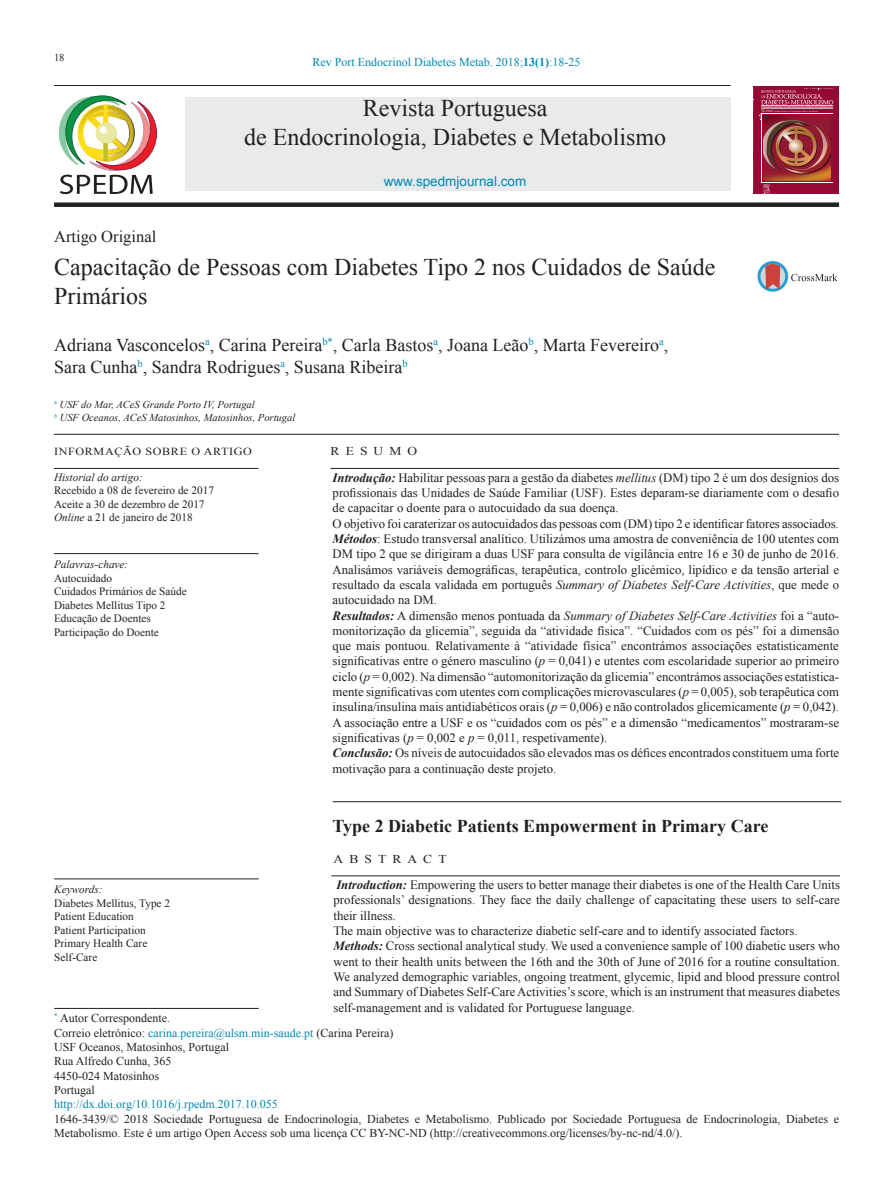
<style>
.page{position:relative;width:893px;height:1191px;background:#fff}
.page>*{position:absolute;margin:0;border:0;box-sizing:border-box;transform-origin:0 0}
.t1{font:24px/28.8px "Times New Roman";color:#231f20}
.t2{font:18px/21.6px "Times New Roman";color:#231f20}
.t3{font:700 18px "Times New Roman";color:#231f20}
.t4{font:16.5px "Times New Roman";color:#231f20}
.t5{font:13.5px "Arial";color:#0088b2}
.t6{font:12.75px/15.3px "Times New Roman";color:#231f20}
.t7{font:12px/14.4px "Times New Roman";color:#231f20}
.t8{font:12px "Times New Roman";color:#0088b2}
.t9{font:12px "Times New Roman";letter-spacing:.45em;color:#231f20;scale:1.12 1}
.t10{font:12px "Times New Roman";color:#231f20;scale:1.12 1}
.t11{font:11.25px/13.5px "Times New Roman";color:#231f20}
.t12{font:italic 11.25px "Times New Roman";color:#231f20}
.t13{font:10.8px "Times New Roman";letter-spacing:.05em;color:#231f20;scale:1.13 1}
.t14{font:italic 10.5px/13.5px "Times New Roman";color:#231f20}
.t15{font:10.5px "Times New Roman";color:#231f20}
.s1{font-weight:700}
.s2{font-style:italic}
.s3{font-weight:700;font-style:italic}
.s4{color:#0088b2}
</style>
<div class="page">
<hr style="left:54px;top:85px;width:677px;height:1px;background:#231f20">
<hr style="left:54px;top:434px;width:785px;height:1px;background:#231f20">
<hr style="left:54px;top:468px;width:205px;height:1px;background:#231f20">
<hr style="left:54px;top:553px;width:205px;height:1px;background:#231f20">
<hr style="left:330px;top:468px;width:509px;height:1px;background:#231f20">
<hr style="left:331px;top:875px;width:509px;height:1px;background:#231f20">
<hr style="left:333px;top:801px;width:508px;height:1px;background:#231f20">
<div style="left:54px;top:202px;width:785px;height:5px;background:#231f20"></div>
<div style="left:185px;top:97px;width:546px;height:94px;background:#e9eaeb"></div>
<div style="left:754px;top:86px;width:85px;height:107px;background:#960935"></div>
<svg style="left:761px;top:121px;width:72px;height:62px"></svg>
<svg style="left:762px;top:114px;width:70px;height:68px"></svg>
<svg style="left:763px;top:184px;width:7px;height:8px"></svg>
<img style="left:763px;top:121px;width:68px;height:59px">
<svg style="left:760px;top:88px;width:73px;height:33px"></svg>
<svg style="left:757px;top:261px;width:31px;height:31px"></svg>
<div style="left:760px;top:264px;width:25px;height:25px;background:#ced8dc;border-radius:50%"></div>
<svg style="left:765px;top:264px;width:15px;height:26px"></svg>
<svg style="left:791px;top:274px;width:45px;height:7px"></svg>
<hr style="left:54px;top:1008px;width:205px;height:1px;background:#231f20">
<svg style="left:59px;top:96px;width:98px;height:98px"></svg>
<hr style="left:54px;top:878px;width:205px;height:1px;background:#231f20">
<p class="t15" style="left:54px;top:50px;width:12px">18</p>
<p class="t4" style="left:54px;top:225px;width:104px">Artigo Original</p>
<p class="t8" style="left:312px;top:54px;width:269px">Rev Port Endocrinol Diabetes Metab. 2018;<span class="s1">13(1)</span>:18-25</p>
<h1 class="t1" style="left:244px;top:93px;width:423px;text-align:center">Revista Portuguesa<br>de Endocrinologia, Diabetes e Metabolismo</h1>
<p class="t5" style="left:384px;top:172px;width:144px">www.spedmjournal.com</p>
<h1 class="t1" style="left:54px;top:252px;width:663px">Capacitação de Pessoas com Diabetes Tipo 2 nos Cuidados de Saúde<br>Primários</h1>
<h2 class="t2" style="left:54px;top:333px;width:616px">Adriana Vasconcelos<sup>a</sup>, Carina Pereira<sup>b*</sup>, Carla Bastos<sup>a</sup>, Joana Leão<sup>b</sup>, Marta Fevereiro<sup>a</sup>,<br>Sara Cunha<sup>b</sup>, Sandra Rodrigues<sup>a</sup>, Susana Ribeira<sup>b</sup></h2>
<p class="t14" style="left:54px;top:397px;width:243px"><sup>a</sup> USF do Mar, ACeS Grande Porto IV, Portugal<br><sup>b</sup> USF Oceanos, ACeS Matosinhos, Matosinhos, Portugal</p>
<p class="t13" style="left:54px;top:444px;width:177px">INFORMAÇÃO SOBRE O ARTIGO</p>
<p class="t10" style="left:331px;top:443px;width:79px">RESUMO</p>
<p class="t12" style="left:54px;top:469px;width:90px">Historial do artigo:</p>
<p class="t11" style="left:54px;top:483px;width:161px">Recebido a 08 de fevereiro de 2017<br>Aceite a 30 de dezembro de 2017<br><span class="s2">Online</span> a 21 de janeiro de 2018</p>
<p class="t12" style="left:54px;top:556px;width:76px">Palavras-chave:</p>
<p class="t11" style="left:54px;top:570px;width:134px">Autocuidado<br>Cuidados Primários de Saúde<br>Diabetes Mellitus Tipo 2<br>Educação de Doentes<br>Participação do Doente</p>
<p class="t6" style="left:333px;top:469px;width:508px"><span class="s3">Introdução:</span> Habilitar pessoas para a gestão da diabetes <span class="s2">mellitus</span> (DM) tipo 2 é um dos desígnios dos profissionais das Unidades de Saúde Familiar (USF). Estes deparam-se diariamente com o desafio de capacitar o doente para o autocuidado da sua doença.<br>O objetivo foi caraterizar os autocuidados das pessoas com (DM) tipo 2 e identificar fatores associados.<br><span class="s3">Métodos</span>: Estudo transversal analítico. Utilizámos uma amostra de conveniência de 100 utentes com DM tipo 2 que se dirigiram a duas USF para consulta de vigilância entre 16 e 30 de junho de 2016.<br>Analisámos variáveis demográficas, terapêutica, controlo glicémico, lipídico e da tensão arterial e resultado da escala validada em português <span class="s2">Summary of Diabetes Self-Care Activities</span>, que mede o autocuidado na DM.<br><span class="s3">Resultados:</span> A dimensão menos pontuada da <span class="s2">Summary of Diabetes Self-Care Activities</span> foi a “auto&shy;monitorização da glicemia”, seguida da “atividade física”. “Cuidados com os pés” foi a dimensão que mais pontuou. Relativamente à “atividade física” encontrámos associações estatisticamente significativas entre o género masculino (<span class="s2">p</span> = 0,041) e utentes com escolaridade superior ao primeiro ciclo (<span class="s2">p</span> = 0,002). Na dimensão “automonitorização da glicemia” encontrámos associações estatistica&shy;mente significativas com utentes com complicações microvasculares (<span class="s2">p</span> = 0,005), sob terapêutica com insulina/insulina mais antidiabéticos orais (<span class="s2">p</span> = 0,006) e não controlados glicemicamente (<span class="s2">p</span> = 0,042).<br>A associação entre a USF e os “cuidados com os pés” e a dimensão “medicamentos” mostraram-se significativas (<span class="s2">p</span> = 0,002 e <span class="s2">p</span> = 0,011, respetivamente).<br><span class="s3">Conclusão:</span> Os níveis de autocuidados são elevados mas os défices encontrados constituem uma forte motivação para a continuação deste projeto.</p>
<h2 class="t3" style="left:333px;top:813px;width:437px">Type 2 Diabetic Patients Empowerment in Primary Care</h2>
<p class="t9" style="left:334px;top:850px;width:102px">ABSTRACT</p>
<p class="t6" style="left:333px;top:877px;width:508px"><span class="s3">Introduction:</span> Empowering the users to better manage their diabetes is one of the Health Care Units professionals’ designations. They face the daily challenge of capacitating these users to self-care their illness.<br>The main objective was to characterize diabetic self-care and to identify associated factors.<br><span class="s3">Methods:</span> Cross sectional analytical study. We used a convenience sample of 100 diabetic users who went to their health units between the 16th and the 30th of June of 2016 for a routine consultation.<br>We analyzed demographic variables, ongoing treatment, glycemic, lipid and blood pressure control and Summary of Diabetes Self-Care Activities’s score, which is an instrument that measures diabetes self-management and is validated for Portuguese language.</p>
<p class="t12" style="left:54px;top:882px;width:50px">Keywords:</p>
<p class="t11" style="left:54px;top:896px;width:117px">Diabetes Mellitus, Type 2<br>Patient Education<br>Patient Participation<br>Primary Health Care<br>Self-Care</p>
<p class="t7" style="left:54px;top:1010px;width:341px"><sup>*</sup> Autor Correspondente.<br>Correio eletrónico: <span class="s4">carina.pereira@ulsm.min-saude.pt</span> (Carina Pereira)<br>USF Oceanos, Matosinhos, Portugal<br>Rua Alfredo Cunha, 365<br>4450-024 Matosinhos<br>Portugal</p>
<p class="t8" style="left:54px;top:1095px;width:225px">http://dx.doi.org/10.1016/j.rpedm.2017.10.055</p>
<p class="t7" style="left:54px;top:1111px;width:786px">1646-3439/© 2018 Sociedade Portuguesa de Endocrinologia, Diabetes e Metabolismo. Publicado por Sociedade Portuguesa de Endocrinologia, Diabetes e<br>Metabolismo. Este é um artigo Open Access sob uma licença CC BY-NC-ND (http://creativecommons.org/licenses/by-nc-nd/4.0/).</p>
</div>
